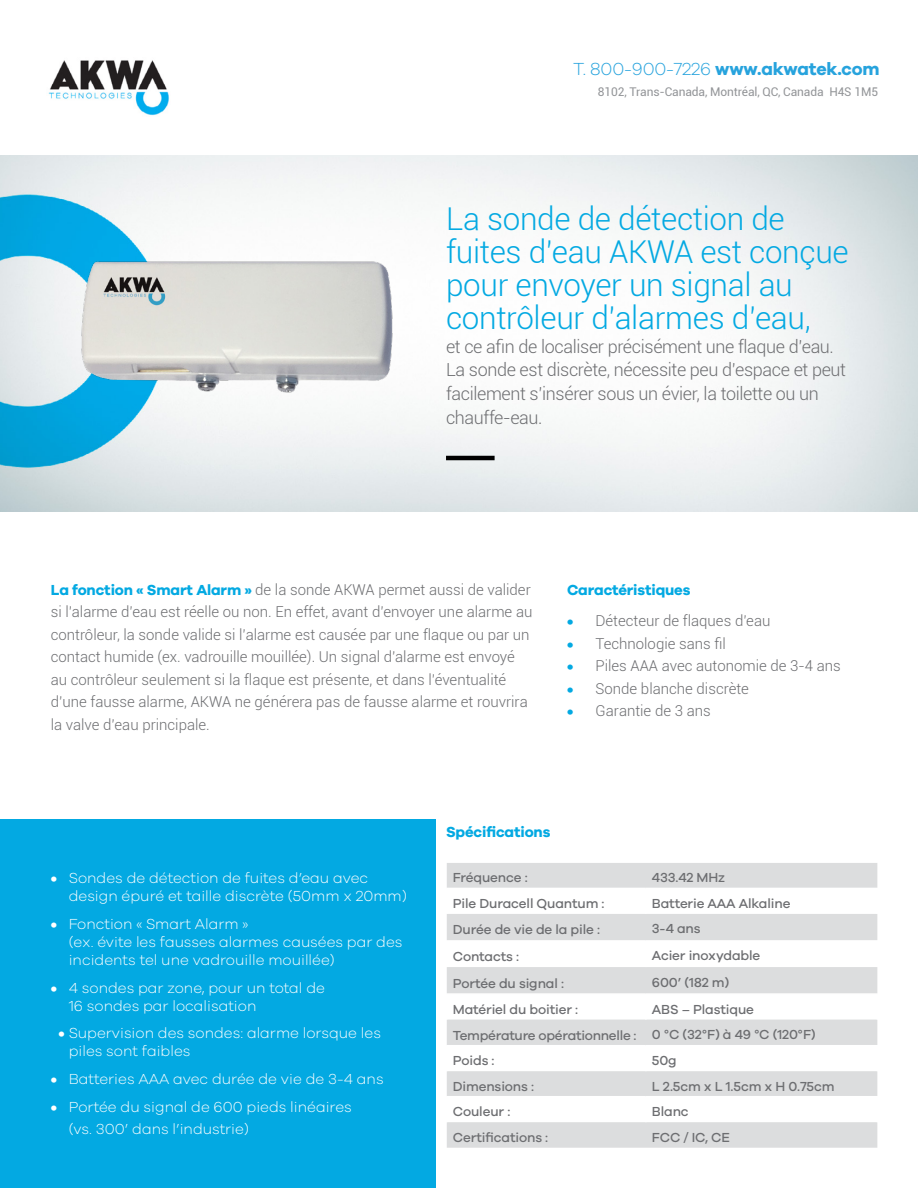
<style>
.page{position:relative;width:918px;height:1188px;background:#fff}
.page>*{position:absolute;margin:0;border:0;box-sizing:border-box;transform-origin:0 0}
.t1{font:300 31.5px/33px "Roboto";letter-spacing:-.01em;color:#03a9e2}
.t2{font:300 18px/24px "Roboto";letter-spacing:-.02em;color:#6d6e71}
.t3{font:700 18px "Galano Grotesque";letter-spacing:-.01em;color:#27a3dd}
.t4{font:300 15px/22.5px "Roboto";color:#6d6e71}
.t5{font:300 15px/18px "Galano Grotesque";color:#fff}
.t6{font:700 15px "Galano Grotesque";letter-spacing:-.01em;color:#03a9e2}
.t7{font:500 13.5px/25.8px "Galano Grotesque";letter-spacing:-.01em;color:#6d6e71}
.t8{font:12px "Roboto";letter-spacing:-.01em;color:#939598}
.s1{font-weight:300}
.s2{font-family:"Galano Grotesque";font-weight:700;color:#03a9e2}
.s3{font-weight:700}
</style>
<div class="page">
<img style="left:0;top:156px;width:918px;height:356px">
<img style="left:48px;top:60px;width:121px;height:56px">
<hr style="left:446px;top:456px;width:49px;height:4px;background:#000">
<svg style="left:447px;top:863px;width:430px;height:285px;fill:#dcddde"></svg>
<hr style="left:446px;top:889px;width:2px;height:25px;background:#fff">
<hr style="left:446px;top:888px;width:200px;height:1px;background:#fff">
<hr style="left:646px;top:888px;width:232px;height:1px;background:#fff">
<hr style="left:645px;top:889px;width:2px;height:25px;background:#fff">
<hr style="left:446px;top:942px;width:2px;height:25px;background:#fff">
<hr style="left:446px;top:940px;width:200px;height:2px;background:#fff">
<hr style="left:646px;top:940px;width:232px;height:2px;background:#fff">
<hr style="left:645px;top:942px;width:2px;height:25px;background:#fff">
<hr style="left:446px;top:995px;width:2px;height:25px;background:#fff">
<hr style="left:446px;top:993px;width:200px;height:2px;background:#fff">
<hr style="left:646px;top:993px;width:232px;height:2px;background:#fff">
<hr style="left:645px;top:995px;width:2px;height:25px;background:#fff">
<hr style="left:446px;top:1046px;width:2px;height:25px;background:#fff">
<hr style="left:446px;top:1045px;width:200px;height:1px;background:#fff">
<hr style="left:646px;top:1045px;width:232px;height:1px;background:#fff">
<hr style="left:645px;top:1046px;width:2px;height:25px;background:#fff">
<hr style="left:446px;top:1097px;width:2px;height:25px;background:#fff">
<hr style="left:446px;top:1096px;width:200px;height:1px;background:#fff">
<hr style="left:646px;top:1096px;width:232px;height:1px;background:#fff">
<hr style="left:645px;top:1097px;width:2px;height:25px;background:#fff">
<div style="left:0;top:820px;width:435px;height:368px;background:#03a9e2"></div>
<img style="left:47px;top:225px;width:364px;height:209px">
<p class="t3" style="left:573px;top:58px;width:308px"><span class="s1">T. 800-900-7226</span> www.akwatek.com</p>
<p class="t8" style="left:598px;top:83px;width:282px">8102, Trans-Canada, Montréal, QC, Canada H4S 1M5</p>
<h1 class="t1" style="left:446px;top:201px;width:404px">La sonde de détection de fuites d’eau AKWA est conçue pour envoyer un signal au contrôleur d’alarmes d’eau,</h1>
<p class="t2" style="left:446px;top:334px;width:402px">et ce afin de localiser précisément une flaque d’eau.<br>La sonde est discrète, nécessite peu d’espace et peut facilement s’insérer sous un évier, la toilette ou un chauffe-eau.</p>
<p class="t4" style="left:51px;top:578px;width:483px"><span class="s2">La fonction « Smart Alarm »</span> de la sonde AKWA permet aussi de valider si l’alarme d’eau est réelle ou non. En effet, avant d’envoyer une alarme au contrôleur, la sonde valide si l’alarme est causée par une flaque ou par un contact humide (ex. vadrouille mouillée). Un signal d’alarme est envoyé au contrôleur seulement si la flaque est présente, et dans l’éventualité d’une fausse alarme, AKWA ne générera pas de fausse alarme et rouvrira la valve d’eau principale.</p>
<p class="t6" style="left:567px;top:580px;width:125px">Caractéristiques</p>
<p class="t4" style="left:567px;top:609px;width:205px"><span class="s2">•</span> Détecteur de flaques d’eau</p>
<p class="t4" style="left:567px;top:632px;width:160px"><span class="s2">•</span> Technologie sans fil</p>
<p class="t4" style="left:567px;top:654px;width:275px"><span class="s2">•</span> Piles AAA avec autonomie de 3-4 ans</p>
<p class="t4" style="left:567px;top:677px;width:183px"><span class="s2">•</span> Sonde blanche discrète</p>
<p class="t4" style="left:567px;top:699px;width:145px"><span class="s2">•</span> Garantie de 3 ans</p>
<p class="t5" style="left:69px;top:869px;width:340px;text-indent:-18px"><span class="s3">•</span> Sondes de détection de fuites d’eau avec design épuré et taille discrète (50mm x 20mm)</p>
<p class="t5" style="left:69px;top:914px;width:335px;text-indent:-18px"><span class="s3">•</span> Fonction « Smart Alarm »<br>(ex. évite les fausses alarmes causées par des incidents tel une vadrouille mouillée)</p>
<p class="t5" style="left:69px;top:978px;width:258px;text-indent:-18px"><span class="s3">•</span> 4 sondes par zone, pour un total de<br>16 sondes par localisation</p>
<p class="t5" style="left:69px;top:1024px;width:314px;text-indent:-10px"><span class="s3">•</span> Supervision des sondes: alarme lorsque les piles sont faibles</p>
<p class="t5" style="left:51px;top:1070px;width:334px"><span class="s3">•</span> Batteries AAA avec durée de vie de 3-4 ans</p>
<p class="t5" style="left:69px;top:1095px;width:285px;line-height:22.5px;text-indent:-18px"><span class="s3">•</span> Portée du signal de 600 pieds linéaires (vs. 300’ dans l’industrie)</p>
<p class="t6" style="left:446px;top:823px;width:106px">Spécifications</p>
<p class="t7" style="left:453px;top:865px;width:76px">Fréquence :</p>
<p class="t7" style="left:652px;top:865px;width:75px">433.42 MHz</p>
<p class="t7" style="left:453px;top:890px;width:153px">Pile Duracell Quantum :</p>
<p class="t7" style="left:652px;top:890px;width:140px">Batterie AAA Alkaline</p>
<p class="t7" style="left:453px;top:916px;width:149px">Durée de vie de la pile :</p>
<p class="t7" style="left:652px;top:916px;width:50px">3-4 ans</p>
<p class="t7" style="left:453px;top:943px;width:68px">Contacts :</p>
<p class="t7" style="left:652px;top:943px;width:110px">Acier inoxydable</p>
<p class="t7" style="left:453px;top:970px;width:113px">Portée du signal :</p>
<p class="t7" style="left:652px;top:969px;width:79px">600’ (182 m)</p>
<p class="t7" style="left:453px;top:996px;width:127px">Matériel du boitier :</p>
<p class="t7" style="left:453px;top:996px;width:364px;text-indent:199px">ABS – Plastique<br>Température opérationnelle : 0 °C (32°F) à 49 °C (120°F)<br>Poids :</p>
<p class="t7" style="left:652px;top:1047px;width:26px">50g</p>
<p class="t7" style="left:453px;top:1073px;width:83px">Dimensions :</p>
<p class="t7" style="left:652px;top:1073px;width:184px">L 2.5cm x L 1.5cm x H 0.75cm</p>
<p class="t7" style="left:453px;top:1098px;width:59px">Couleur :</p>
<p class="t7" style="left:652px;top:1098px;width:38px">Blanc</p>
<p class="t7" style="left:453px;top:1124px;width:97px">Certifications :</p>
<p class="t7" style="left:652px;top:1124px;width:80px">FCC / IC, CE</p>
</div>
